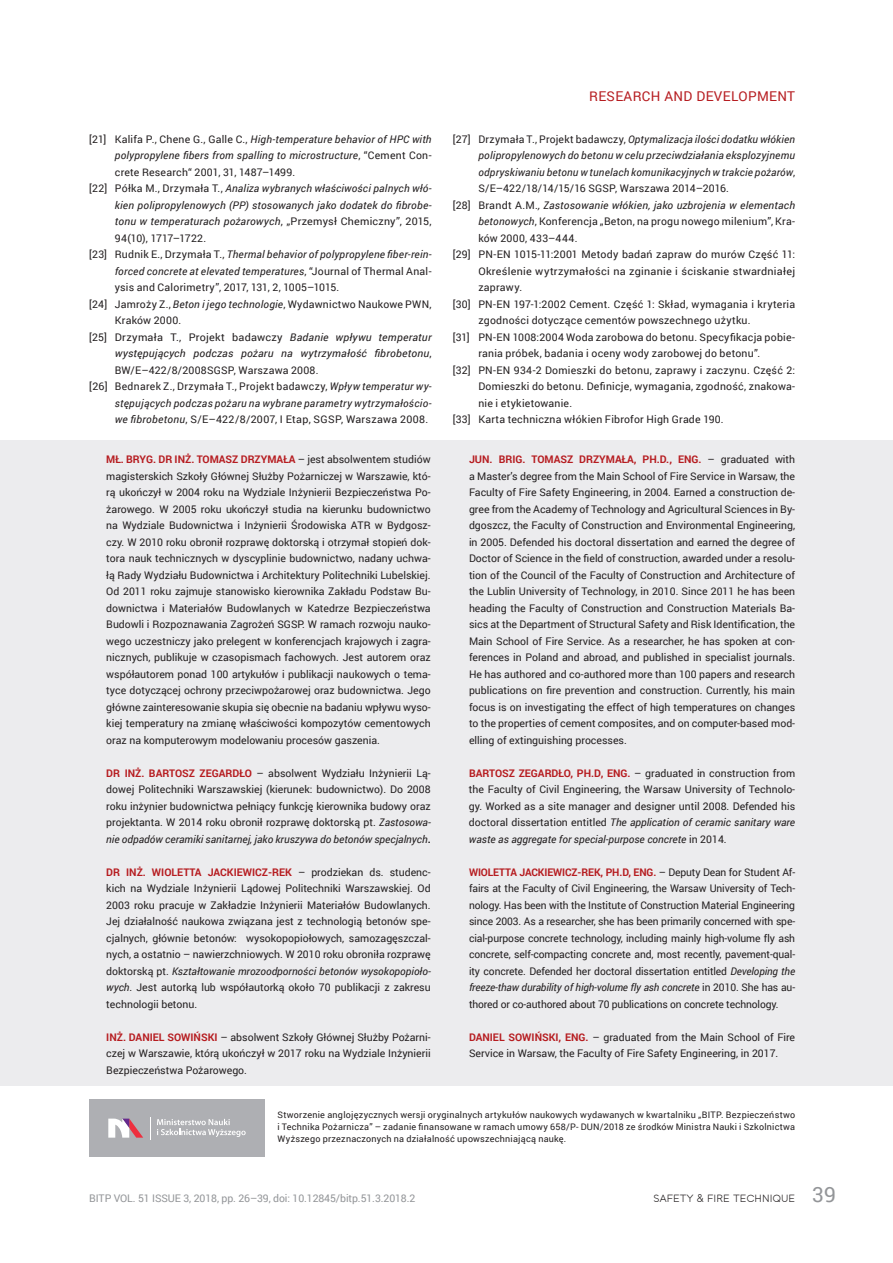
<style>
.page{position:relative;width:893px;height:1263px;background:#fff}
.page>*{position:absolute;margin:0;border:0;box-sizing:border-box;transform-origin:0 0}
.t1{font:13.5px "Roboto";letter-spacing:.025em;color:#b61c20}
.t2{font:10.5px/16.5px "Roboto";letter-spacing:.015em;color:#231f20;text-align:justify}
.t3{font:italic 10.5px "Roboto";letter-spacing:.02em;color:#231f20}
.t4{font:10.5px "Roboto";letter-spacing:-.01em;color:#939598}
.t5{font:10.5px "Toma Sans";color:#231f20}
.t6{font:10.5px "Roboto";letter-spacing:-.015em;color:#231f20}
.t7{font:9px/12px "Roboto";letter-spacing:.025em;color:#231f20;text-align:justify}
.s1{font-style:normal}
.s2{font-style:italic}
.s3{font-weight:700;color:#b61c20}
.s4{font-weight:700}
.s5{font-family:"Roboto";font-size:21px;color:#939598}
</style>
<div class="page">
<div style="left:0;top:440px;width:893px;height:646px;background:#ececee"></div>
<div style="left:89px;top:1099px;width:176px;height:58px;background:#aeafb3"></div>
<svg style="left:108px;top:1118px;width:35px;height:20px"></svg>
<svg style="left:157px;top:1119px;width:89px;height:18px"></svg>
<svg style="left:150px;top:1117px;width:1px;height:22px"></svg>
<p class="t3" style="left:89px;top:132px;width:344px"><span class="s1">[21] Kalifa P., Chene G., Galle C.,</span> High-temperature behavior of HPC with</p>
<p class="t3" style="left:115px;top:148px;width:318px">polypropylene fibers from spalling to microstructure<span class="s1">, “Cement Con-</span></p>
<p class="t2" style="left:115px;top:163px;width:182px">crete Research“ 2001, 31, 1487–1499.</p>
<p class="t3" style="left:89px;top:181px;width:344px"><span class="s1">[22] Półka M., Drzymała T.,</span> Analiza wybranych właściwości palnych włó-</p>
<p class="t3" style="left:115px;top:198px;width:318px">kien polipropylenowych (PP) stosowanych jako dodatek do fibrobe-</p>
<p class="t3" style="left:115px;top:214px;width:318px">tonu w temperaturach pożarowych<span class="s1">, „Przemysł Chemiczny”, 2015,</span></p>
<p class="t6" style="left:115px;top:231px;width:93px">94(10), 1717–1722.</p>
<p class="t3" style="left:89px;top:247px;width:344px"><span class="s1">[23] Rudnik E., Drzymała T.,</span> Thermal behavior of polypropylene fiber-rein-</p>
<p class="t3" style="left:115px;top:264px;width:318px">forced concrete at elevated temperatures<span class="s1">, “Journal of Thermal Anal-</span></p>
<p class="t2" style="left:115px;top:279px;width:226px">ysis and Calorimetry”, 2017, 131, 2, 1005–1015.</p>
<p class="t2" style="left:89px;top:295px;width:344px">[24] Jamroży Z., <span class="s2">Beton i jego technologie</span>, Wydawnictwo Naukowe PWN,</p>
<p class="t2" style="left:115px;top:312px;width:68px">Kraków 2000.</p>
<p class="t2" style="left:89px;top:328px;width:344px">[25] Drzymała T., Projekt badawczy <span class="s2">Badanie wpływu temperatur</span></p>
<p class="t3" style="left:115px;top:346px;width:318px">występujących podczas pożaru na wytrzymałość fibrobetonu<span class="s1">,</span></p>
<p class="t2" style="left:115px;top:361px;width:205px">BW/E–422/8/2008SGSP, Warszawa 2008.</p>
<p class="t2" style="left:89px;top:378px;width:344px">[26] Bednarek Z., Drzymała T., Projekt badawczy, <span class="s2">Wpływ temperatur wy-</span></p>
<p class="t3" style="left:115px;top:396px;width:318px">stępujących podczas pożaru na wybrane parametry wytrzymałościo-</p>
<p class="t2" style="left:115px;top:411px;width:315px"><span class="s2">we fibrobetonu</span>, S/E–422/8/2007, I Etap, SGSP, Warszawa 2008.</p>
<p class="t2" style="left:106px;top:451px;width:326px"><span class="s3">MŁ. BRYG. DR INŻ. TOMASZ DRZYMAŁA</span> – jest absolwentem studiów magisterskich Szkoły Głównej Służby Pożarniczej w Warszawie, któ&shy;rą ukończył w 2004 roku na Wydziale Inżynierii Bezpieczeństwa Po&shy;żarowego. W 2005 roku ukończył studia na kierunku budownictwo na Wydziale Budownictwa i Inżynierii Środowiska ATR w Bydgosz&shy;czy. W 2010 roku obronił rozprawę doktorską i otrzymał stopień dok&shy;tora nauk technicznych w dyscyplinie budownictwo, nadany uchwa&shy;łą Rady Wydziału Budownictwa i Architektury Politechniki Lubelskiej.<br>Od 2011 roku zajmuje stanowisko kierownika Zakładu Podstaw Bu&shy;downictwa i Materiałów Budowlanych w Katedrze Bezpieczeństwa Budowli i Rozpoznawania Zagrożeń SGSP. W ramach rozwoju nauko&shy;wego uczestniczy jako prelegent w konferencjach krajowych i zagra&shy;nicznych, publikuje w czasopismach fachowych. Jest autorem oraz współautorem ponad 100 artykułów i publikacji naukowych o tema&shy;tyce dotyczącej ochrony przeciwpożarowej oraz budownictwa. Jego główne zainteresowanie skupia się obecnie na badaniu wpływu wyso&shy;kiej temperatury na zmianę właściwości kompozytów cementowych oraz na komputerowym modelowaniu procesów gaszenia.</p>
<p class="t2" style="left:106px;top:764px;width:326px"><span class="s3">DR INŻ. BARTOSZ ZEGARDŁO</span> – absolwent Wydziału Inżynierii Lą&shy;dowej Politechniki Warszawskiej (kierunek: budownictwo). Do 2008 roku inżynier budownictwa pełniący funkcję kierownika budowy oraz projektanta. W 2014 roku obronił rozprawę doktorską pt. <span class="s2">Zastosowa&shy;nie odpadów ceramiki sanitarnej, jako kruszywa do betonów specjalnych</span><span class="s4">.</span></p>
<p class="t2" style="left:106px;top:863px;width:326px"><span class="s3">DR INŻ. WIOLETTA JACKIEWICZ-REK</span> – prodziekan ds. studenc&shy;kich na Wydziale Inżynierii Lądowej Politechniki Warszawskiej. Od 2003 roku pracuje w Zakładzie Inżynierii Materiałów Budowlanych.<br>Jej działalność naukowa związana jest z technologią betonów spe&shy;cjalnych, głównie betonów: wysokopopiołowych, samozagęszczal&shy;nych, a ostatnio – nawierzchniowych. W 2010 roku obroniła rozprawę doktorską pt. <span class="s2">Kształtowanie mrozoodporności betonów wysokopopioło&shy;wych</span>. Jest autorką lub współautorką około 70 publikacji z zakresu technologii betonu.</p>
<p class="t2" style="left:106px;top:1028px;width:326px"><span class="s3">INŻ. DANIEL SOWIŃSKI</span> – absolwent Szkoły Głównej Służby Pożarni&shy;czej w Warszawie, którą ukończył w 2017 roku na Wydziale Inżynierii Bezpieczeństwa Pożarowego.</p>
<p class="t1" style="left:589px;top:86px;width:207px">RESEARCH AND DEVELOPMENT</p>
<p class="t3" style="left:453px;top:132px;width:344px"><span class="s1">[27] Drzymała T., Projekt badawczy,</span> Optymalizacja ilości dodatku włókien</p>
<p class="t3" style="left:478px;top:148px;width:318px">polipropylenowych do betonu w celu przeciwdziałania eksplozyjnemu</p>
<p class="t3" style="left:478px;top:165px;width:318px">odpryskiwaniu betonu w tunelach komunikacyjnych w trakcie pożarów<span class="s1">,</span></p>
<p class="t2" style="left:478px;top:180px;width:252px">S/E–422/18/14/15/16 SGSP, Warszawa 2014–2016.</p>
<p class="t3" style="left:453px;top:198px;width:344px"><span class="s1">[28] Brandt A.M</span>., Zastosowanie włókien, jako uzbrojenia w elementach</p>
<p class="t2" style="left:478px;top:213px;width:318px"><span class="s2">betonowych</span>, Konferencja „Beton, na progu nowego milenium”, Kra-</p>
<p class="t2" style="left:478px;top:229px;width:101px">ków 2000, 433–444.</p>
<p class="t2" style="left:453px;top:246px;width:344px">[29] PN-EN 1015-11:2001 Metody badań zapraw do murów Część 11:</p>
<p class="t2" style="left:478px;top:262px;width:318px">Określenie wytrzymałości na zginanie i ściskanie stwardniałej</p>
<p class="t2" style="left:478px;top:279px;width:45px">zaprawy.</p>
<p class="t2" style="left:453px;top:295px;width:344px">[30] PN-EN 197-1:2002 Cement. Część 1: Skład, wymagania i kryteria</p>
<p class="t2" style="left:478px;top:312px;width:274px">zgodności dotyczące cementów powszechnego użytku.</p>
<p class="t2" style="left:453px;top:328px;width:344px">[31] PN-EN 1008:2004 Woda zarobowa do betonu. Specyfikacja pobie-</p>
<p class="t2" style="left:478px;top:345px;width:284px">rania próbek, badania i oceny wody zarobowej do betonu”.</p>
<p class="t2" style="left:453px;top:361px;width:344px">[32] PN-EN 934-2 Domieszki do betonu, zaprawy i zaczynu. Część 2:</p>
<p class="t2" style="left:478px;top:378px;width:318px">Domieszki do betonu. Definicje, wymagania, zgodność, znakowa-</p>
<p class="t2" style="left:478px;top:394px;width:95px">nie i etykietowanie.</p>
<p class="t2" style="left:453px;top:411px;width:272px">[33] Karta techniczna włókien Fibrofor High Grade 190.</p>
<p class="t2" style="left:469px;top:451px;width:328px"><span class="s3">JUN. BRIG. TOMASZ DRZYMAŁA, PH.D., ENG.</span> – graduated with a Master’s degree from the Main School of Fire Service in Warsaw, the Faculty of Fire Safety Engineering, in 2004. Earned a construction de&shy;gree from the Academy of Technology and Agricultural Sciences in By&shy;dgoszcz, the Faculty of Construction and Environmental Engineering, in 2005. Defended his doctoral dissertation and earned the degree of Doctor of Science in the field of construction, awarded under a resolu&shy;tion of the Council of the Faculty of Construction and Architecture of the Lublin University of Technology, in 2010. Since 2011 he has been heading the Faculty of Construction and Construction Materials Ba&shy;sics at the Department of Structural Safety and Risk Identification, the Main School of Fire Service. As a researcher, he has spoken at con&shy;ferences in Poland and abroad, and published in specialist journals.<br>He has authored and co-authored more than 100 papers and research publications on fire prevention and construction. Currently, his main focus is on investigating the effect of high temperatures on changes to the properties of cement composites, and on computer-based mod&shy;elling of extinguishing processes.</p>
<p class="t2" style="left:469px;top:764px;width:328px"><span class="s3">BARTOSZ ZEGARDŁO, PH.D, ENG.</span> – graduated in construction from the Faculty of Civil Engineering, the Warsaw University of Technolo&shy;gy. Worked as a site manager and designer until 2008. Defended his doctoral dissertation entitled <span class="s2">The application of ceramic sanitary ware waste as aggregate for special-purpose concrete</span> in 2014.</p>
<p class="t2" style="left:469px;top:863px;width:328px"><span class="s3">WIOLETTA JACKIEWICZ-REK, PH.D, ENG.</span> – Deputy Dean for Student Af&shy;fairs at the Faculty of Civil Engineering, the Warsaw University of Tech&shy;nology. Has been with the Institute of Construction Material Engineering since 2003. As a researcher, she has been primarily concerned with spe&shy;cial-purpose concrete technology, including mainly high-volume fly ash concrete, self-compacting concrete and, most recently, pavement-qual&shy;ity concrete. Defended her doctoral dissertation entitled <span class="s2">Developing the freeze-thaw durability of high-volume fly ash concrete</span> in 2010. She has au&shy;thored or co-authored about 70 publications on concrete technology.</p>
<p class="t2" style="left:469px;top:1028px;width:328px"><span class="s3">DANIEL SOWIŃSKI, ENG.</span> – graduated from the Main School of Fire<br>Service in Warsaw, the Faculty of Fire Safety Engineering, in 2017.</p>
<p class="t7" style="left:277px;top:1108px;width:519px">Stworzenie anglojęzycznych wersji oryginalnych artykułów naukowych wydawanych w kwartalniku „BITP. Bezpieczeństwo i Technika Pożarnicza” – zadanie finansowane w ramach umowy 658/P- DUN/2018 ze środków Ministra Nauki i Szkolnictwa Wyższego przeznaczonych na działalność upowszechniającą naukę.</p>
<p class="t4" style="left:89px;top:1190px;width:328px">BITP VOL. 51 ISSUE 3, 2018, pp. 26–39, doi: 10.12845/bitp.51.3.2018.2</p>
<p class="t5" style="left:653px;top:1190px;width:184px">SAFETY &amp; FIRE TECHNIQUE <span class="s5">39</span></p>
</div>
